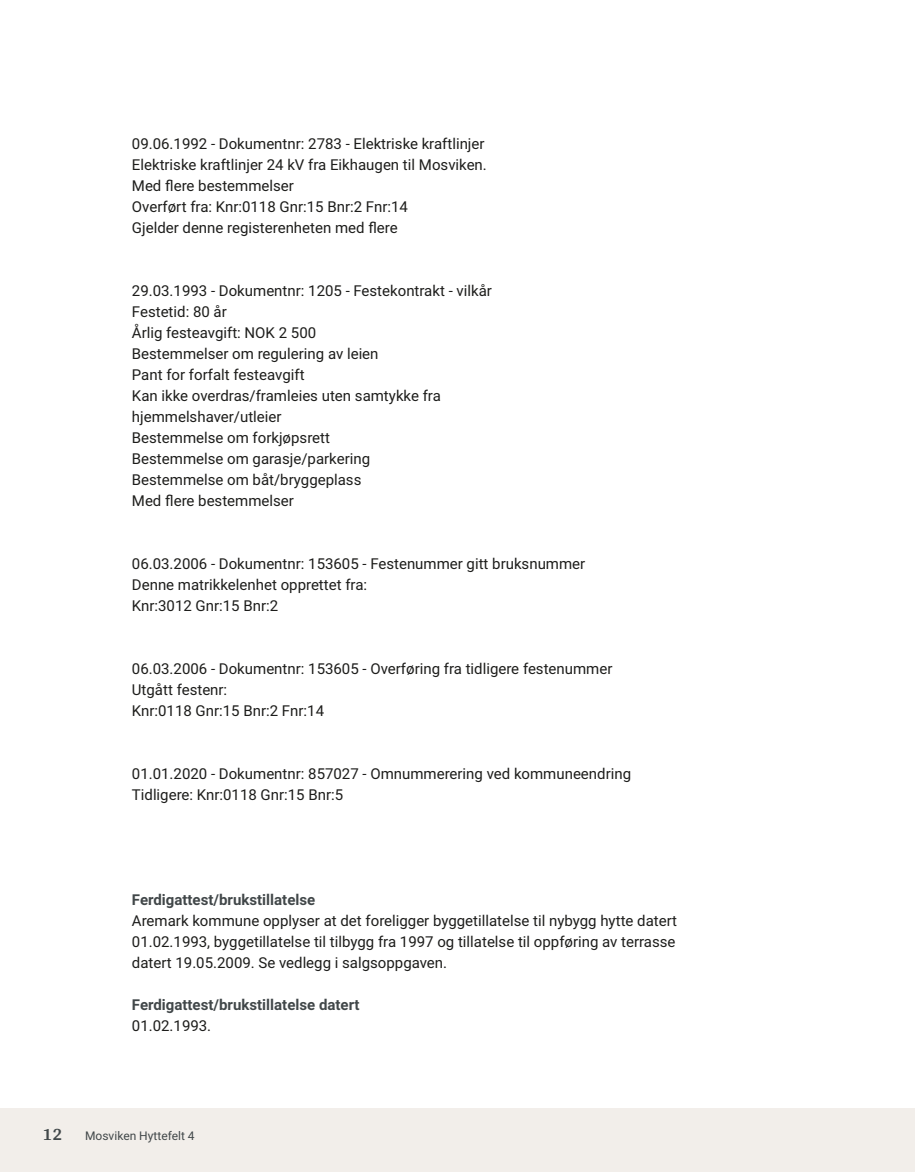
<style>
.page{position:relative;width:915px;height:1172px;background:#fff}
.page>*{position:absolute;margin:0;border:0;box-sizing:border-box;transform-origin:0 0}
.t1{font:700 18px "Arya";color:#414749}
.t2{font:15px/21px "Roboto";color:#1d1d1b}
.t3{font:700 15px "Roboto";color:#414749}
.t4{font:12px "Roboto";color:#414749}
</style>
<div class="page">
<div style="left:0;top:1108px;width:914px;height:64px;background:#f2eeea"></div>
<p class="t2" style="left:132px;top:132px;width:356px">09.06.1992 ‑ Dokumentnr: 2783 ‑ Elektriske kraftlinjer Elektriske kraftlinjer 24 kV fra Eikhaugen til Mosviken.<br>Med flere bestemmelser<br>Overført fra: Knr:0118 Gnr:15 Bnr:2 Fnr:14<br>Gjelder denne registerenheten med flere</p>
<p class="t2" style="left:132px;top:279px;width:361px">29.03.1993 ‑ Dokumentnr: 1205 ‑ Festekontrakt ‑ vilkår<br>Festetid: 80 år<br>Årlig festeavgift: NOK 2 500<br>Bestemmelser om regulering av leien<br>Pant for forfalt festeavgift<br>Kan ikke overdras/framleies uten samtykke fra hjemmelshaver/utleier<br>Bestemmelse om forkjøpsrett<br>Bestemmelse om garasje/parkering<br>Bestemmelse om båt/bryggeplass<br>Med flere bestemmelser</p>
<p class="t2" style="left:132px;top:552px;width:454px">06.03.2006 ‑ Dokumentnr: 153605 ‑ Festenummer gitt bruksnummer<br>Denne matrikkelenhet opprettet fra:<br>Knr:3012 Gnr:15 Bnr:2</p>
<p class="t2" style="left:132px;top:657px;width:482px">06.03.2006 ‑ Dokumentnr: 153605 ‑ Overføring fra tidligere festenummer<br>Utgått festenr:<br>Knr:0118 Gnr:15 Bnr:2 Fnr:14</p>
<p class="t2" style="left:132px;top:762px;width:500px">01.01.2020 ‑ Dokumentnr: 857027 ‑ Omnummerering ved kommuneendring<br>Tidligere: Knr:0118 Gnr:15 Bnr:5</p>
<p class="t3" style="left:132px;top:889px;width:185px">Ferdigattest/brukstillatelse</p>
<p class="t2" style="left:132px;top:909px;width:546px;text-align:justify">Aremark kommune opplyser at det foreligger byggetillatelse til nybygg hytte datert 01.02.1993, byggetillatelse til tilbygg fra 1997 og tillatelse til oppføring av terrasse datert 19.05.2009. Se vedlegg i salgsoppgaven.</p>
<p class="t3" style="left:132px;top:994px;width:229px">Ferdigattest/brukstillatelse datert</p>
<p class="t2" style="left:132px;top:1014px;width:81px">01.02.1993.</p>
<p class="t1" style="left:43px;top:1123px;width:21px">12</p>
<p class="t4" style="left:85px;top:1127px;width:111px">Mosviken Hyttefelt 4</p>
</div>
